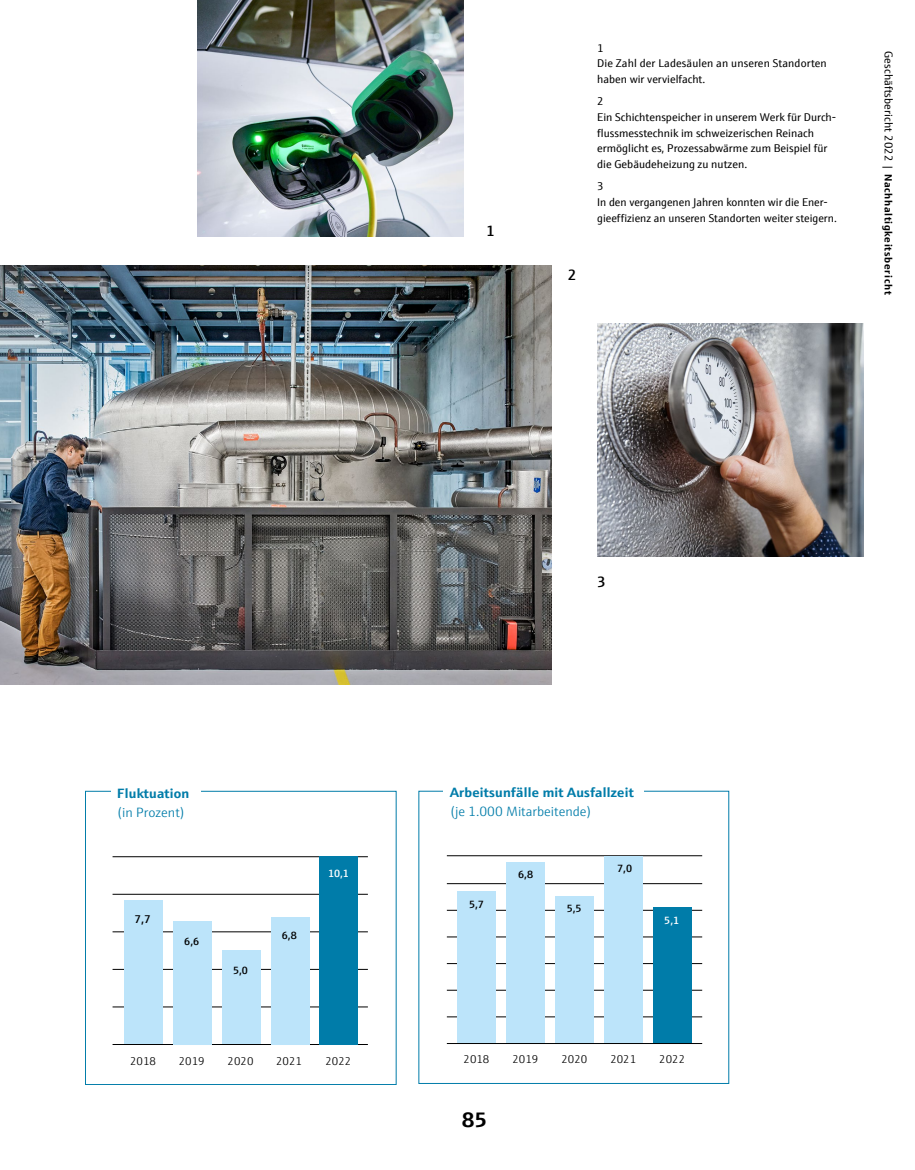
<style>
.page{position:relative;width:915px;height:1170px;background:#fff}
.page>*{position:absolute;margin:0;border:0;box-sizing:border-box;transform-origin:0 0}
.t1{font:700 21px "E+H Sans";color:#000}
.t2{font:600 15px "E+H Sans";color:#000}
.t3{font:700 13.5px "E+H Sans";letter-spacing:.02em;color:#007ca9}
.t4{font:300 13.5px "E+H Sans";color:#007ca9}
.t5{font:11.25px/15.8px "E+H Sans";color:#000}
.t6{font:300 11.25px "E+H Sans";color:#000}
.t7{font:600 11.25px "E+H Sans";color:#000}
.t8{font:700 10.5px "E+H Sans";letter-spacing:.065em;color:#000}
.t9{font:600 10.5px "E+H Sans";color:#000}
.t10{font:600 10.5px "E+H Sans";color:#fff}
.s1{font-weight:400;font-size:11.25px}
</style>
<div class="page">
<div style="left:85px;top:790px;width:311px;height:294px;border:1px solid #007ca9"></div>
<div style="left:111px;top:781px;width:90px;height:33px;background:#fff"></div>
<hr style="left:112px;top:893px;width:256px;height:1px;background:#000">
<hr style="left:112px;top:931px;width:256px;height:1px;background:#000">
<hr style="left:112px;top:1006px;width:256px;height:1px;background:#000">
<hr style="left:112px;top:969px;width:256px;height:1px;background:#000">
<hr style="left:112px;top:856px;width:256px;height:1px;background:#000">
<hr style="left:112px;top:1044px;width:256px;height:1px;background:#000">
<div style="left:124px;top:900px;width:38px;height:144px;background:#bce4fa"></div>
<div style="left:173px;top:921px;width:38px;height:123px;background:#bce4fa"></div>
<div style="left:222px;top:950px;width:38px;height:94px;background:#bce4fa"></div>
<div style="left:271px;top:917px;width:38px;height:127px;background:#bce4fa"></div>
<div style="left:320px;top:855px;width:38px;height:189px;background:#007ca9"></div>
<hr style="left:446px;top:989px;width:256px;height:1px;background:#000">
<hr style="left:446px;top:1016px;width:256px;height:1px;background:#000">
<hr style="left:446px;top:963px;width:256px;height:1px;background:#000">
<hr style="left:446px;top:910px;width:256px;height:1px;background:#000">
<hr style="left:446px;top:936px;width:256px;height:1px;background:#000">
<hr style="left:446px;top:883px;width:256px;height:1px;background:#000">
<hr style="left:446px;top:855px;width:256px;height:1px;background:#000">
<div style="left:457px;top:891px;width:38px;height:152px;background:#bce4fa"></div>
<div style="left:506px;top:861px;width:38px;height:182px;background:#bce4fa"></div>
<div style="left:555px;top:896px;width:38px;height:147px;background:#bce4fa"></div>
<div style="left:604px;top:856px;width:38px;height:187px;background:#bce4fa"></div>
<div style="left:653px;top:907px;width:38px;height:136px;background:#007ca9"></div>
<hr style="left:446px;top:1043px;width:256px;height:1px;background:#000">
<img style="left:597px;top:323px;width:266px;height:234px">
<img style="left:197px;top:0;width:266px;height:236px">
<img style="left:0;top:266px;width:551px;height:419px">
<h2 class="t2" style="left:486px;top:219px;width:10px">1</h2>
<h2 class="t2" style="left:567px;top:264px;width:10px">2</h2>
<p class="t5" style="left:597px;top:39px;width:231px">1<br>Die Zahl der Ladesäulen an unseren Standorten haben wir vervielfacht.</p>
<p class="t5" style="left:597px;top:93px;width:240px">2<br>Ein Schichtenspeicher in unserem Werk für Durch&shy;flussmesstechnik im schweizerischen Reinach ermöglicht es, Prozessabwärme zum Beispiel für die Gebäudeheizung zu nutzen.</p>
<p class="t5" style="left:597px;top:178px;width:241px">3<br>In den vergangenen Jahren konnten wir die Ener&shy;gieeffizienz an unseren Standorten weiter steigern.</p>
<p class="t8" style="left:896px;top:51px;width:245px;rotate:90deg"><span class="s1">Geschäftsbericht 2022 |</span> Nachhaltigkeitsbericht</p>
<p class="t3" style="left:117px;top:782px;width:74px">Fluktuation</p>
<p class="t4" style="left:117px;top:802px;width:69px">(in Prozent)</p>
<p class="t7" style="left:134px;top:910px;width:17px">7,7</p>
<p class="t9" style="left:184px;top:933px;width:16px">6,6</p>
<p class="t9" style="left:233px;top:962px;width:16px">5,0</p>
<p class="t9" style="left:282px;top:927px;width:16px">6,8</p>
<p class="t10" style="left:328px;top:865px;width:22px">10,1</p>
<p class="t6" style="left:130px;top:1052px;width:27px">2018</p>
<p class="t6" style="left:179px;top:1052px;width:27px">2019</p>
<p class="t6" style="left:227px;top:1052px;width:27px">2020</p>
<p class="t6" style="left:276px;top:1052px;width:27px">2021</p>
<p class="t6" style="left:325px;top:1052px;width:27px">2022</p>
<h2 class="t2" style="left:597px;top:570px;width:10px">3</h2>
<p class="t3" style="left:450px;top:781px;width:185px">Arbeitsunfälle mit Ausfallzeit</p>
<p class="t4" style="left:450px;top:801px;width:143px">(je 1.000 Mitarbeitende)</p>
<p class="t9" style="left:469px;top:895px;width:16px">5,7</p>
<p class="t9" style="left:518px;top:866px;width:16px">6,8</p>
<p class="t9" style="left:566px;top:900px;width:16px">5,5</p>
<p class="t9" style="left:617px;top:860px;width:16px">7,0</p>
<p class="t10" style="left:664px;top:911px;width:16px">5,1</p>
<p class="t6" style="left:463px;top:1050px;width:27px">2018</p>
<p class="t6" style="left:512px;top:1050px;width:27px">2019</p>
<p class="t6" style="left:561px;top:1050px;width:27px">2020</p>
<p class="t6" style="left:610px;top:1050px;width:27px">2021</p>
<p class="t6" style="left:659px;top:1050px;width:27px">2022</p>
<h1 class="t1" style="left:462px;top:1103px;width:26px">85</h1>
</div>
